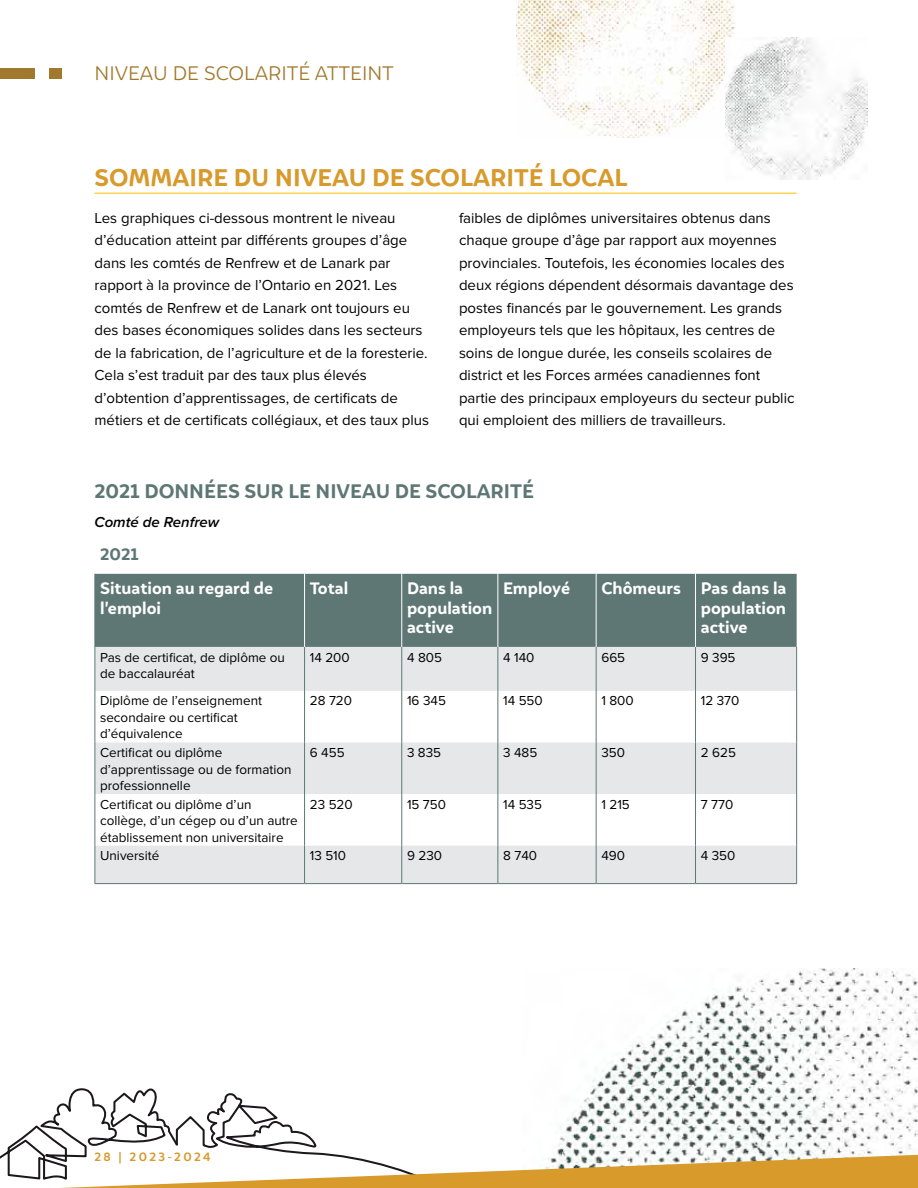
<style>
.page{position:relative;width:918px;height:1188px;background:#fff}
.page>*{position:absolute;margin:0;border:0;box-sizing:border-box;transform-origin:0 0}
.t1{font:900 24px "Igna Sans";color:#d79a2b}
.t2{font:900 19.5px "Igna Sans";color:#5e7775}
.t3{font:300 19.5px "Igna Sans";color:#a1792c}
.t4{font:900 16.5px/19.5px "Igna Sans";color:#fff}
.t5{font:900 16.5px "Igna Sans";color:#5e7775}
.t6{font:15px/22.5px "Proxima Nova";color:#000}
.t7{font:italic 600 15px "Proxima Nova";color:#000}
.t8{font:13.5px/16.5px "Proxima Nova";color:#000}
.t9{font:700 12px "Igna Sans";letter-spacing:.2em;color:#d79a2b}
</style>
<div class="page">
<img style="left:568px;top:968px;width:350px;height:151px">
<img style="left:516px;top:0;width:219px;height:138px">
<img style="left:726px;top:38px;width:141px;height:141px">
<div style="left:0;top:68px;width:34px;height:10px;background:#a1792c"></div>
<div style="left:49px;top:68px;width:13px;height:10px;background:#a1792c"></div>
<hr style="left:94px;top:193px;width:702px;height:1px;background:#f8bd00">
<div style="left:96px;top:574px;width:701px;height:73px;background:#5e7775"></div>
<svg style="left:96px;top:647px;width:700px;height:236px;fill:#e6e7e8"></svg>
<hr style="left:95px;top:647px;width:1px;height:44px;background:#5e7775">
<hr style="left:304px;top:647px;width:1px;height:44px;background:#5e7775">
<hr style="left:401px;top:647px;width:1px;height:44px;background:#5e7775">
<hr style="left:497px;top:647px;width:1px;height:44px;background:#5e7775">
<hr style="left:596px;top:647px;width:1px;height:44px;background:#5e7775">
<hr style="left:695px;top:647px;width:1px;height:44px;background:#5e7775">
<hr style="left:796px;top:647px;width:1px;height:44px;background:#5e7775">
<hr style="left:95px;top:691px;width:1px;height:51px;background:#5e7775">
<hr style="left:304px;top:691px;width:1px;height:51px;background:#5e7775">
<hr style="left:401px;top:691px;width:1px;height:51px;background:#5e7775">
<hr style="left:497px;top:691px;width:1px;height:51px;background:#5e7775">
<hr style="left:596px;top:691px;width:1px;height:51px;background:#5e7775">
<hr style="left:695px;top:691px;width:1px;height:51px;background:#5e7775">
<hr style="left:796px;top:691px;width:1px;height:51px;background:#5e7775">
<hr style="left:95px;top:742px;width:1px;height:52px;background:#5e7775">
<hr style="left:304px;top:742px;width:1px;height:52px;background:#5e7775">
<hr style="left:401px;top:742px;width:1px;height:52px;background:#5e7775">
<hr style="left:497px;top:742px;width:1px;height:52px;background:#5e7775">
<hr style="left:596px;top:742px;width:1px;height:52px;background:#5e7775">
<hr style="left:695px;top:742px;width:1px;height:52px;background:#5e7775">
<hr style="left:796px;top:742px;width:1px;height:52px;background:#5e7775">
<hr style="left:95px;top:794px;width:1px;height:52px;background:#5e7775">
<hr style="left:304px;top:794px;width:1px;height:52px;background:#5e7775">
<hr style="left:401px;top:794px;width:1px;height:52px;background:#5e7775">
<hr style="left:497px;top:794px;width:1px;height:52px;background:#5e7775">
<hr style="left:596px;top:794px;width:1px;height:52px;background:#5e7775">
<hr style="left:695px;top:794px;width:1px;height:52px;background:#5e7775">
<hr style="left:796px;top:794px;width:1px;height:52px;background:#5e7775">
<hr style="left:95px;top:846px;width:1px;height:37px;background:#5e7775">
<hr style="left:304px;top:846px;width:1px;height:37px;background:#5e7775">
<hr style="left:401px;top:846px;width:1px;height:37px;background:#5e7775">
<hr style="left:497px;top:846px;width:1px;height:37px;background:#5e7775">
<hr style="left:596px;top:846px;width:1px;height:37px;background:#5e7775">
<hr style="left:695px;top:846px;width:1px;height:37px;background:#5e7775">
<hr style="left:796px;top:846px;width:1px;height:37px;background:#5e7775">
<hr style="left:304px;top:574px;width:1px;height:73px;background:#fff">
<hr style="left:402px;top:574px;width:1px;height:73px;background:#fff">
<hr style="left:498px;top:574px;width:1px;height:73px;background:#fff">
<hr style="left:596px;top:574px;width:1px;height:73px;background:#fff">
<hr style="left:695px;top:574px;width:1px;height:73px;background:#fff">
<hr style="left:94px;top:883px;width:211px;height:1px;background:#5e7775">
<hr style="left:305px;top:883px;width:97px;height:1px;background:#5e7775">
<hr style="left:402px;top:883px;width:96px;height:1px;background:#5e7775">
<hr style="left:498px;top:883px;width:98px;height:1px;background:#5e7775">
<hr style="left:596px;top:883px;width:100px;height:1px;background:#5e7775">
<hr style="left:696px;top:883px;width:101px;height:1px;background:#5e7775">
<hr style="left:95px;top:574px;width:1px;height:73px;background:#5e7775">
<svg style="left:53px;top:1088px;width:225px;height:31px"></svg>
<svg style="left:0;top:1119px;width:918px;height:69px"></svg>
<h2 class="t3" style="left:94px;top:61px;width:301px">NIVEAU DE SCOLARITÉ ATTEINT</h2>
<h1 class="t1" style="left:94px;top:162px;width:535px">SOMMAIRE DU NIVEAU DE SCOLARITÉ LOCAL</h1>
<p class="t6" style="left:94px;top:207px;width:336px">Les graphiques ci-dessous montrent le niveau d’éducation atteint par différents groupes d’âge dans les comtés de Renfrew et de Lanark par rapport à la province de l’Ontario en 2021. Les comtés de Renfrew et de Lanark ont toujours eu des bases économiques solides dans les secteurs de la fabrication, de l’agriculture et de la foresterie.<br>Cela s’est traduit par des taux plus élevés d’obtention d’apprentissages, de certificats de métiers et de certificats collégiaux, et des taux plus</p>
<p class="t6" style="left:459px;top:207px;width:337px">faibles de diplômes universitaires obtenus dans chaque groupe d’âge par rapport aux moyennes provinciales. Toutefois, les économies locales des deux régions dépendent désormais davantage des postes financés par le gouvernement. Les grands employeurs tels que les hôpitaux, les centres de soins de longue durée, les conseils scolaires de district et les Forces armées canadiennes font partie des principaux employeurs du secteur public qui emploient des milliers de travailleurs.</p>
<h2 class="t2" style="left:94px;top:478px;width:441px">2021 DONNÉES SUR LE NIVEAU DE SCOLARITÉ</h2>
<p class="t7" style="left:94px;top:511px;width:126px">Comté de Renfrew</p>
<p class="t5" style="left:100px;top:544px;width:40px">2021</p>
<p class="t4" style="left:100px;top:579px;width:174px">Situation au regard de l’emploi</p>
<p class="t4" style="left:310px;top:579px;width:40px">Total</p>
<p class="t4" style="left:407px;top:579px;width:87px">Dans la population active</p>
<p class="t4" style="left:503px;top:579px;width:68px">Employé</p>
<p class="t4" style="left:701px;top:579px;width:87px;text-align:justify;text-indent:-99px">Chômeurs Pas dans la population active</p>
<p class="t8" style="left:100px;top:649px;width:186px">Pas de certificat, de diplôme ou de baccalauréat</p>
<p class="t8" style="left:310px;top:649px;width:41px">14 200</p>
<p class="t8" style="left:407px;top:649px;width:36px">4 805</p>
<p class="t8" style="left:503px;top:649px;width:33px">4 140</p>
<p class="t8" style="left:601px;top:649px;width:25px">665</p>
<p class="t8" style="left:701px;top:649px;width:36px">9 395</p>
<p class="t8" style="left:100px;top:693px;width:163px">Diplôme de l’enseignement secondaire ou certificat d’équivalence</p>
<p class="t8" style="left:310px;top:693px;width:44px">28 720</p>
<p class="t8" style="left:407px;top:693px;width:40px">16 345</p>
<p class="t8" style="left:503px;top:693px;width:41px">14 550</p>
<p class="t8" style="left:601px;top:693px;width:34px">1 800</p>
<p class="t8" style="left:701px;top:693px;width:40px">12 370</p>
<p class="t8" style="left:100px;top:745px;width:193px">Certificat ou diplôme d’apprentissage ou de formation professionnelle</p>
<p class="t8" style="left:310px;top:745px;width:36px">6 455</p>
<p class="t8" style="left:407px;top:745px;width:36px">3 835</p>
<p class="t8" style="left:503px;top:745px;width:36px">3 485</p>
<p class="t8" style="left:601px;top:745px;width:25px">350</p>
<p class="t8" style="left:701px;top:745px;width:37px">2 625</p>
<p class="t8" style="left:100px;top:796px;width:199px">Certificat ou diplôme d’un collège, d’un cégep ou d’un autre établissement non universitaire</p>
<p class="t8" style="left:310px;top:796px;width:44px">23 520</p>
<p class="t8" style="left:407px;top:796px;width:41px">15 750</p>
<p class="t8" style="left:503px;top:796px;width:40px">14 535</p>
<p class="t8" style="left:601px;top:796px;width:30px">1 215</p>
<p class="t8" style="left:701px;top:796px;width:34px">7 770</p>
<p class="t8" style="left:100px;top:848px;width:61px">Université</p>
<p class="t8" style="left:310px;top:848px;width:38px">13 510</p>
<p class="t8" style="left:407px;top:848px;width:37px">9 230</p>
<p class="t8" style="left:503px;top:848px;width:35px">8 740</p>
<p class="t8" style="left:601px;top:848px;width:25px">490</p>
<p class="t8" style="left:701px;top:848px;width:36px">4 350</p>
<p class="t9" style="left:94px;top:1149px;width:118px">28 | 2023-2024</p>
</div>
